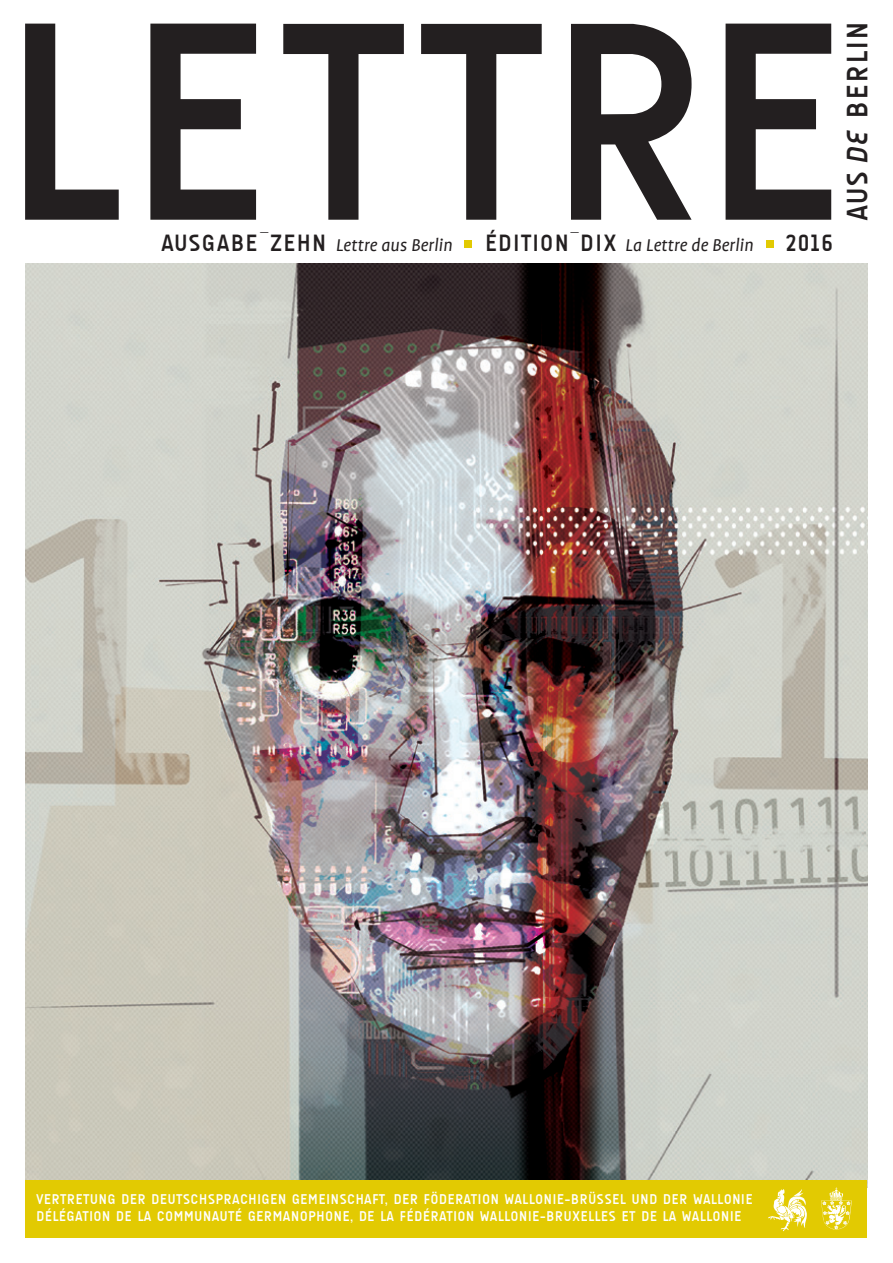
<style>
.page{position:relative;width:893px;height:1263px;background:#fff}
.page>*{position:absolute;margin:0;border:0;box-sizing:border-box;transform-origin:0 0}
.t1{font:700 30px "A Udimat";letter-spacing:.08em;color:#231f20}
.t2{font:700 24px "A Udimat";letter-spacing:.08em;color:#231f20}
.t3{font:italic 19.5px "Profile";color:#231f20}
.t4{font:700 14.4px/17.2px "A Udimat";letter-spacing:.06em;color:#fff}
.t5{font:14.4px "A Udimat";color:#231f20}
.s1{font-family:"A Udimat";font-weight:700;font-style:normal;font-size:24px}
.s2{font-style:italic}
</style>
<div class="page">
<img style="left:25px;top:264px;width:842px;height:916px">
<div style="left:25px;top:1180px;width:842px;height:57px;background:#e2ca02"></div>
<svg style="left:821px;top:1187px;width:31px;height:43px"></svg>
<div style="left:766px;top:240px;width:7px;height:8px;background:#e2ca02"></div>
<svg style="left:25px;top:24px;width:806px;height:196px"></svg>
<div style="left:464px;top:240px;width:7px;height:8px;background:#e2ca02"></div>
<svg style="left:768px;top:1189px;width:39px;height:42px"></svg>
<h3 class="t3" style="left:270px;top:235px;width:184px"><span class="s1">ZEHN</span> Lettre aus Berlin</h3>
<h2 class="t2" style="left:485px;top:229px;width:85px">ÉDITION</h2>
<p class="t5" style="left:570px;top:220px;width:10px">_</p>
<p class="t5" style="left:260px;top:220px;width:10px">_</p>
<h2 class="t2" style="left:162px;top:229px;width:97px">AUSGABE</h2>
<h3 class="t3" style="left:581px;top:235px;width:175px"><span class="s1">D IX</span> La Lettre de Berlin</h3>
<h2 class="t2" style="left:786px;top:229px;width:48px">2016</h2>
<h1 class="t1" style="left:840px;top:220px;width:199px;rotate:-90deg">AUS <span class="s2">de</span> BERLIN</h1>
<p class="t4" style="left:37px;top:1190px;width:717px">VERTRETUNG DER DEUTSCHSPRACHIGEN GEMEINSCHAFT, DER FÖDERATION WALLONIE-BRÜSSEL UND DER WALLONIE<br>DÉLÉGATION DE LA COMMUNAUTÉ GERMANOPHONE, DE LA FÉDÉRATION WALLONIE-BRUXELLES ET DE LA WALLONIE</p>
</div>
